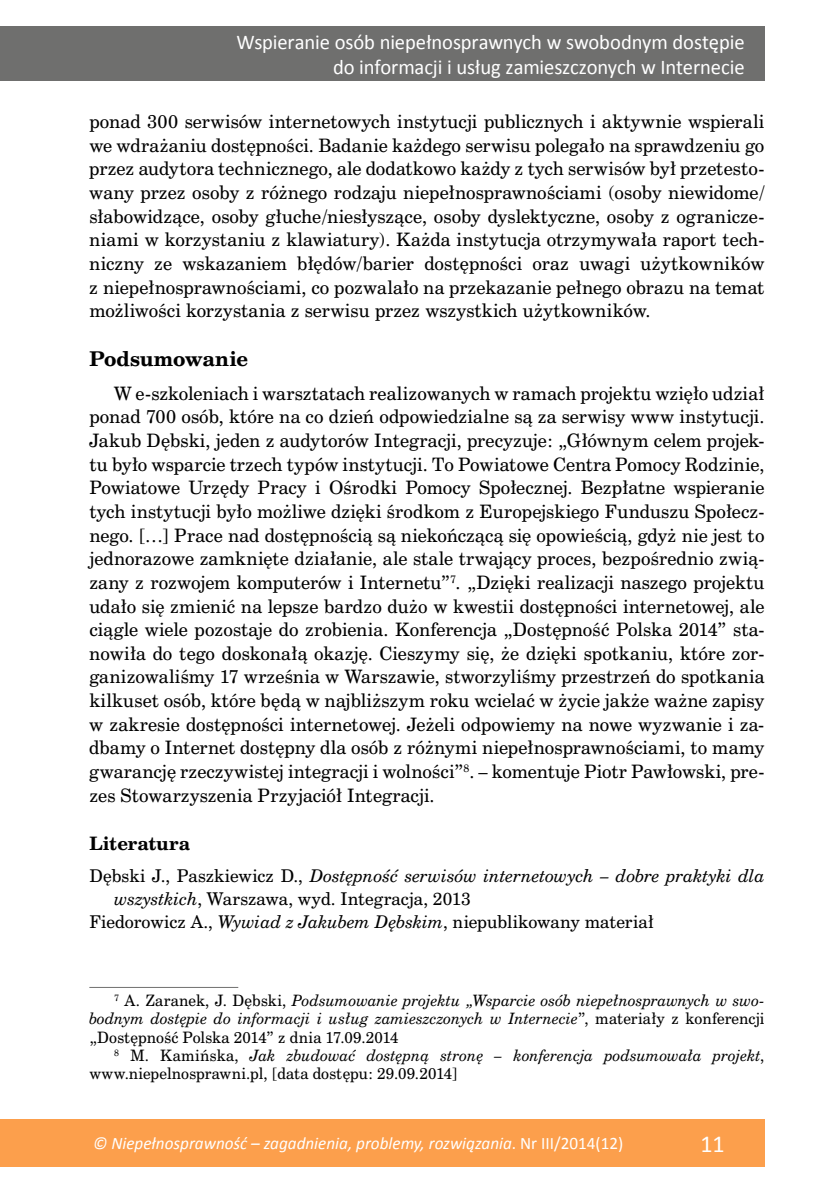
<style>
.page{position:relative;width:834px;height:1191px;background:#fff}
.page>*{position:absolute;margin:0;border:0;box-sizing:border-box;transform-origin:0 0}
.t1{font:24.5px "Calibri";color:#fff}
.t2{font:21px/25.4px "Calibri";letter-spacing:-.005em;color:#fff;text-align:right}
.t3{font:700 19.25px "Cent Schbook PL";letter-spacing:.005em;color:#000}
.t4{font:17.5px/23.6px "Cent Schbook PL";letter-spacing:.005em;color:#000;text-align:justify}
.t5{font:italic 17.5px "Calibri";color:#fff}
.t6{font:700 17.5px "Cent Schbook PL";color:#000}
.t7{font:16.62px "Cent Schbook PL";color:#000}
.t8{font:italic 16.62px "Cent Schbook PL";color:#000}
.t9{font:italic 14.88px/18.4px "Cent Schbook PL";letter-spacing:.005em;color:#000;text-align:justify}
.t10{font:14.88px/18.4px "Cent Schbook PL";letter-spacing:.01em;color:#000}
.s1{font-style:normal}
.s2{font-style:italic}
</style>
<div class="page">
<div style="left:0;top:1119px;width:764px;height:47px;background:#fc9f4c"></div>
<div style="left:0;top:26px;width:764px;height:55px;background:#6f6f6e"></div>
<hr style="left:89px;top:987px;width:149px;height:1px;background:#6f6f6e">
<p class="t2" style="left:236px;top:29px;width:509px">Wspieranie osób niepełnosprawnych w swobodnym dostępie do informacji i usług zamieszczonych w Internecie</p>
<p class="t4" style="left:89px;top:110px;width:676px">ponad 300 serwisów internetowych instytucji publicznych i aktywnie wspierali we wdrażaniu dostępności. Badanie każdego serwisu polegało na sprawdzeniu go przez audytora technicznego, ale dodatkowo każdy z tych serwisów był przetesto&shy;wany przez osoby z różnego rodzaju niepełnosprawnościami (osoby niewidome/ słabowidzące, osoby głuche/niesłyszące, osoby dyslektyczne, osoby z ogranicze&shy;niami w korzystaniu z klawiatury). Każda instytucja otrzymywała raport tech&shy;niczny ze wskazaniem błędów/barier dostępności oraz uwagi użytkowników z niepełnosprawnościami, co pozwalało na przekazanie pełnego obrazu na temat możliwości korzystania z serwisu przez wszystkich użytkowników.</p>
<p class="t3" style="left:89px;top:346px;width:160px">Podsumowanie</p>
<p class="t4" style="left:89px;top:381px;width:676px;text-indent:25px">W e-szkoleniach i warsztatach realizowanych w ramach projektu wzięło udział ponad 700 osób, które na co dzień odpowiedzialne są za serwisy www instytucji.<br>Jakub Dębski, jeden z audytorów Integracji, precyzuje: „Głównym celem projek&shy;tu było wsparcie trzech typów instytucji. To Powiatowe Centra Pomocy Rodzinie, Powiatowe Urzędy Pracy i Ośrodki Pomocy Społecznej. Bezpłatne wspieranie tych instytucji było możliwe dzięki środkom z Europejskiego Funduszu Społecz&shy;nego. […] Prace nad dostępnością są niekończącą się opowieścią, gdyż nie jest to jednorazowe zamknięte działanie, ale stale trwający proces, bezpośrednio zwią&shy;zany z rozwojem komputerów i Internetu”<sup>7</sup>. „Dzięki realizacji naszego projektu udało się zmienić na lepsze bardzo dużo w kwestii dostępności internetowej, ale ciągle wiele pozostaje do zrobienia. Konferencja „Dostępność Polska 2014” sta&shy;nowiła do tego doskonałą okazję. Cieszymy się, że dzięki spotkaniu, które zor&shy;ganizowaliśmy 17 września w Warszawie, stworzyliśmy przestrzeń do spotkania kilkuset osób, które będą w najbliższym roku wcielać w życie jakże ważne zapisy w zakresie dostępności internetowej. Jeżeli odpowiemy na nowe wyzwanie i za&shy;dbamy o Internet dostępny dla osób z różnymi niepełnosprawnościami, to mamy gwarancję rzeczywistej integracji i wolności”<sup>8</sup>. – komentuje Piotr Pawłowski, pre&shy;zes Stowarzyszenia Przyjaciół Integracji.</p>
<p class="t6" style="left:89px;top:831px;width:102px">Literatura</p>
<p class="t8" style="left:89px;top:865px;width:676px"><span class="s1">Dębski J., Paszkiewicz D.,</span> Dostępność serwisów internetowych – dobre praktyki dla</p>
<p class="t7" style="left:114px;top:888px;width:358px"><span class="s2">wszystkich</span>, Warszawa, wyd. Integracja, 2013</p>
<p class="t7" style="left:89px;top:911px;width:566px">Fiedorowicz A., <span class="s2">Wywiad z Jakubem Dębskim</span>, niepublikowany materiał</p>
<p class="t9" style="left:89px;top:990px;width:676px;text-indent:25px"><sup>7</sup> <span class="s1">A. Zaranek, J. Dębski,</span> Podsumowanie projektu „Wsparcie osób niepełnosprawnych w swo&shy;bodnym dostępie do informacji i usług zamieszczonych w Internecie<span class="s1">”, materiały z konferencji „Dostępność Polska 2014” z dnia 17.09.2014</span></p>
<p class="t10" style="left:89px;top:1046px;width:676px;text-indent:25px"><sup>8</sup> M. Kamińska, <span class="s2">Jak zbudować dostępną stronę – konferencja podsumowała projekt</span>, www.niepelnosprawni.pl, [data dostępu: 29.09.2014]</p>
<p class="t5" style="left:93px;top:1131px;width:531px">© Niepełnosprawność – zagadnienia, problemy, rozwiązania<span class="s1">. Nr III/2014(12)</span></p>
<h1 class="t1" style="left:700px;top:1126px;width:26px">11</h1>
</div>
